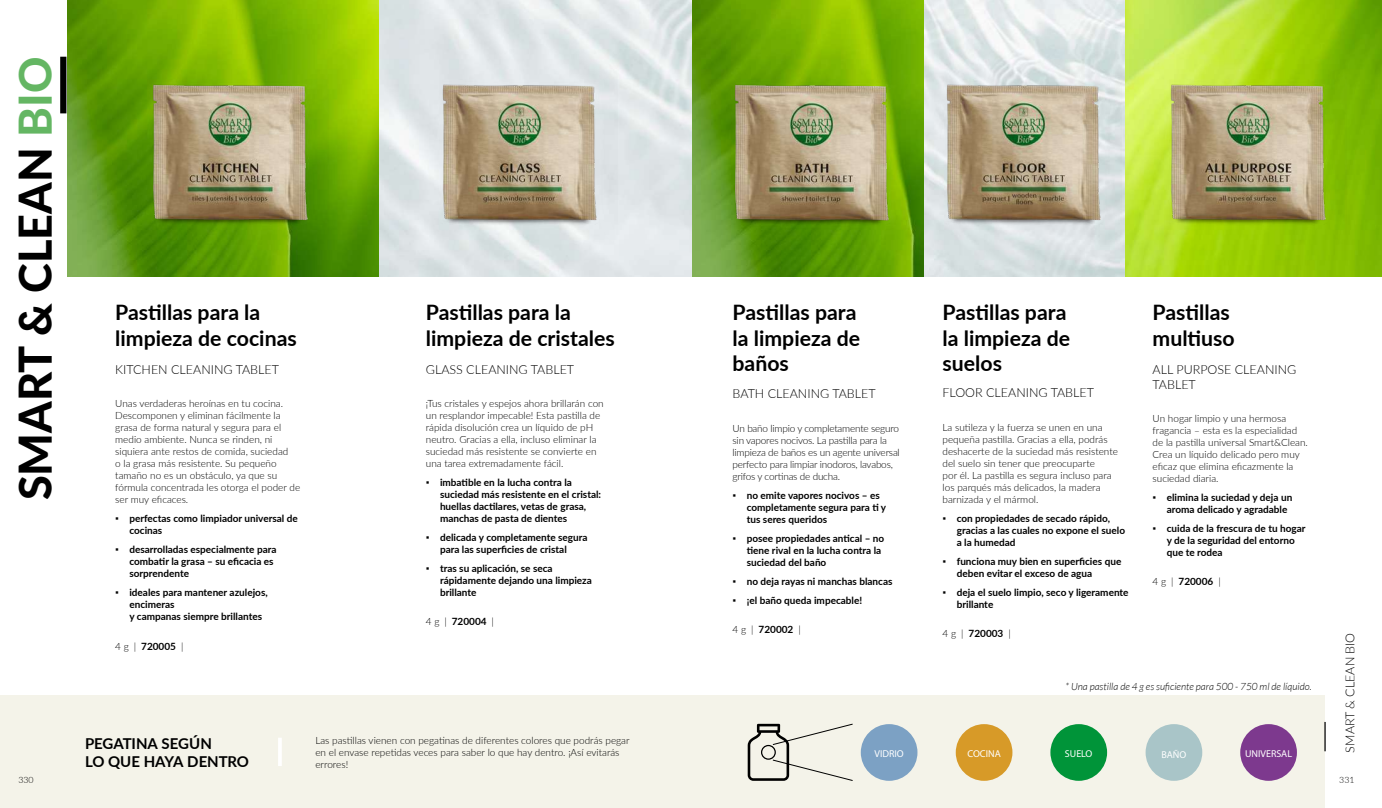
<style>
.page{position:relative;width:1382px;height:808px;background:#fff}
.page>*{position:absolute;margin:0;border:0;box-sizing:border-box;transform-origin:0 0}
.t1{font:800 45px "Lato";color:#000}
.t2{font:700 21.25px/25.5px "Lato";color:#000}
.t3{font:700 15px/18px "Lato";letter-spacing:-.005em;color:#000}
.t4{font:300 12.5px/15px "Lato";color:#000}
.t5{font:300 10px/12px "Lato";color:#000}
.t6{font:700 10px/12px "Lato";color:#000}
.t7{font:300 10px/12px "Lato";letter-spacing:-.02em;color:#000}
.t8{font:italic 300 10px "Lato";color:#000}
.t9{font:10px "Myriad Pro";color:#fff}
.t10{font:300 8.75px "Lato";color:#000}
.s1{color:#64b663}
.s2{font-weight:300}
</style>
<div class="page">
<img style="left:67px;top:0;width:1315px;height:276px">
<div style="left:0;top:696px;width:1324px;height:112px;background:#f4f3e9"></div>
<img style="left:129px;top:34px;width:199px;height:221px">
<img style="left:419px;top:34px;width:199px;height:221px">
<img style="left:923px;top:34px;width:199px;height:221px">
<img style="left:1147px;top:34px;width:199px;height:221px">
<img style="left:710px;top:34px;width:199px;height:220px">
<hr style="left:1324px;top:722px;width:2px;height:29px;background:#000">
<div style="left:60px;top:57px;width:6px;height:56px;background:#000"></div>
<hr style="left:278px;top:738px;width:4px;height:28px;background:#fff">
<div style="left:861px;top:724px;width:56px;height:57px;background:#7ca1c4;border-radius:50%"></div>
<div style="left:956px;top:724px;width:56px;height:57px;background:#d79a28;border-radius:50%"></div>
<div style="left:1050px;top:724px;width:57px;height:57px;background:#009439;border-radius:50%"></div>
<div style="left:1146px;top:724px;width:56px;height:57px;background:#a9c5c8;border-radius:50%"></div>
<div style="left:1240px;top:724px;width:57px;height:57px;background:#7d398e;border-radius:50%"></div>
<svg style="left:748px;top:723px;width:105px;height:58px"></svg>
<div style="left:761px;top:745px;width:15px;height:15px;border:1px solid #000;border-radius:50%"></div>
<h1 class="t1" style="left:2px;top:500px;width:445px;rotate:-90deg">SMART &amp; CLEAN <span class="s1">BIO</span></h1>
<h2 class="t2" style="left:115px;top:299px;width:183px">Pastillas para la limpieza de cocinas</h2>
<h2 class="t2" style="left:426px;top:299px;width:191px">Pastillas para la limpieza de cristales</h2>
<p class="t4" style="left:115px;top:361px;width:165px">KITCHEN CLEANING TABLET</p>
<p class="t5" style="left:115px;top:397px;width:186px">Unas verdaderas heroínas en tu cocina.<br>Descomponen y eliminan fácilmente la grasa de forma natural y segura para el medio ambiente. Nunca se rinden, ni siquiera ante restos de comida, suciedad<br>o la grasa más resistente. Su pequeño tamaño no es un obstáculo, ya que su fórmula concentrada les otorga el poder de ser muy eficaces.</p>
<p class="t6" style="left:129px;top:512px;width:170px;text-indent:-14px"><span class="s2">▪</span> perfectas como limpiador universal de cocinas</p>
<p class="t6" style="left:129px;top:543px;width:149px;text-indent:-14px"><span class="s2">▪</span> desarrolladas especialmente para combatir la grasa – su eficacia es sorprendente</p>
<p class="t6" style="left:129px;top:586px;width:140px;text-indent:-14px"><span class="s2">▪</span> ideales para mantener azulejos, encimeras<br>y campanas siempre brillantes</p>
<p class="t6" style="left:115px;top:639px;width:70px"><span class="s2">4 g |</span> 720005 <span class="s2">|</span></p>
<p class="t4" style="left:426px;top:361px;width:150px">GLASS CLEANING TABLET</p>
<p class="t5" style="left:426px;top:397px;width:179px">¡Tus cristales y espejos ahora brillarán con un resplandor impecable! Esta pastilla de rápida disolución crea un líquido de pH neutro. Gracias a ella, incluso eliminar la suciedad más resistente se convierte en una tarea extremadamente fácil.</p>
<p class="t6" style="left:440px;top:476px;width:163px;text-indent:-14px"><span class="s2">▪</span> imbatible en la lucha contra la suciedad más resistente en el cristal: huellas dactilares, vetas de grasa, manchas de pasta de dientes</p>
<p class="t6" style="left:440px;top:531px;width:149px;text-indent:-14px"><span class="s2">▪</span> delicada y completamente segura para las superficies de cristal</p>
<p class="t6" style="left:440px;top:562px;width:153px;text-indent:-14px"><span class="s2">▪</span> tras su aplicación, se seca rápidamente dejando una limpieza brillante</p>
<p class="t6" style="left:426px;top:615px;width:70px"><span class="s2">4 g |</span> 720004 <span class="s2">|</span></p>
<h3 class="t3" style="left:85px;top:734px;width:166px">PEGATINA SEGÚN<br>LO QUE HAYA DENTRO</h3>
<p class="t5" style="left:315px;top:734px;width:316px">Las pastillas vienen con pegatinas de diferentes colores que podrás pegar en el envase repetidas veces para saber lo que hay dentro. ¡Así evitarás errores!</p>
<h2 class="t2" style="left:733px;top:299px;width:129px">Pastillas para la limpieza de baños</h2>
<h2 class="t2" style="left:943px;top:299px;width:129px">Pastillas para la limpieza de suelos</h2>
<h2 class="t2" style="left:1152px;top:299px;width:84px">Pastillas multiuso</h2>
<p class="t4" style="left:733px;top:386px;width:144px">BATH CLEANING TABLET</p>
<p class="t7" style="left:733px;top:422px;width:169px">Un baño limpio y completamente seguro sin vapores nocivos. La pastilla para la limpieza de baños es un agente universal perfecto para limpiar inodoros, lavabos, grifos y cortinas de ducha.</p>
<p class="t6" style="left:747px;top:489px;width:141px;text-indent:-14px"><span class="s2">▪</span> no emite vapores nocivos – es completamente segura para ti y tus seres queridos</p>
<p class="t6" style="left:747px;top:532px;width:139px;text-indent:-14px"><span class="s2">▪</span> posee propiedades antical – no tiene rival en la lucha contra la suciedad del baño</p>
<p class="t6" style="left:733px;top:575px;width:161px"><span class="s2">▪</span> no deja rayas ni manchas blancas</p>
<p class="t6" style="left:733px;top:594px;width:131px"><span class="s2">▪</span> ¡el baño queda impecable!</p>
<p class="t6" style="left:733px;top:623px;width:70px"><span class="s2">4 g |</span> 720002 <span class="s2">|</span></p>
<p class="t4" style="left:1152px;top:361px;width:145px">ALL PURPOSE CLEANING<br>TABLET</p>
<p class="t5" style="left:1152px;top:412px;width:157px">Un hogar limpio y una hermosa fragancia – esta es la especialidad de la pastilla universal Smart&amp;Clean.<br>Crea un líquido delicado pero muy eficaz que elimina eficazmente la suciedad diaria.</p>
<p class="t6" style="left:1167px;top:491px;width:127px;text-indent:-14px"><span class="s2">▪</span> elimina la suciedad y deja un aroma delicado y agradable</p>
<p class="t6" style="left:1167px;top:522px;width:140px;text-indent:-14px"><span class="s2">▪</span> cuida de la frescura de tu hogar y de la seguridad del entorno que te rodea</p>
<p class="t6" style="left:1152px;top:575px;width:70px"><span class="s2">4 g |</span> 720006 <span class="s2">|</span></p>
<p class="t4" style="left:943px;top:385px;width:153px">FLOOR CLEANING TABLET</p>
<p class="t5" style="left:943px;top:421px;width:177px">La sutileza y la fuerza se unen en una pequeña pastilla. Gracias a ella, podrás deshacerte de la suciedad más resistente del suelo sin tener que preocuparte<br>por él. La pastilla es segura incluso para los parqués más delicados, la madera barnizada y el mármol.</p>
<p class="t6" style="left:957px;top:512px;width:170px;text-indent:-14px"><span class="s2">▪</span> con propiedades de secado rápido, gracias a las cuales no expone el suelo a la humedad</p>
<p class="t6" style="left:957px;top:555px;width:166px;text-indent:-14px"><span class="s2">▪</span> funciona muy bien en superficies que deben evitar el exceso de agua</p>
<p class="t6" style="left:957px;top:586px;width:173px;text-indent:-14px"><span class="s2">▪</span> deja el suelo limpio, seco y ligeramente brillante</p>
<p class="t6" style="left:943px;top:627px;width:70px"><span class="s2">4 g |</span> 720003 <span class="s2">|</span></p>
<p class="t8" style="left:1065px;top:680px;width:248px">* Una pastilla de 4 g es suficiente para 500 - 750 ml de líquido.</p>
<p class="t9" style="left:874px;top:747px;width:31px">VIDRIO</p>
<p class="t9" style="left:967px;top:747px;width:35px">COCINA</p>
<p class="t9" style="left:1065px;top:747px;width:29px">SUELO</p>
<p class="t9" style="left:1161px;top:748px;width:27px">BAÑO</p>
<p class="t9" style="left:1245px;top:747px;width:49px">UNIVERSAL</p>
<p class="t4" style="left:1342px;top:752px;width:121px;rotate:-90deg">SMART &amp; CLEAN BIO</p>
<p class="t10" style="left:18px;top:774px;width:17px">330</p>
<p class="t10" style="left:1339px;top:774px;width:17px">331</p>
</div>
